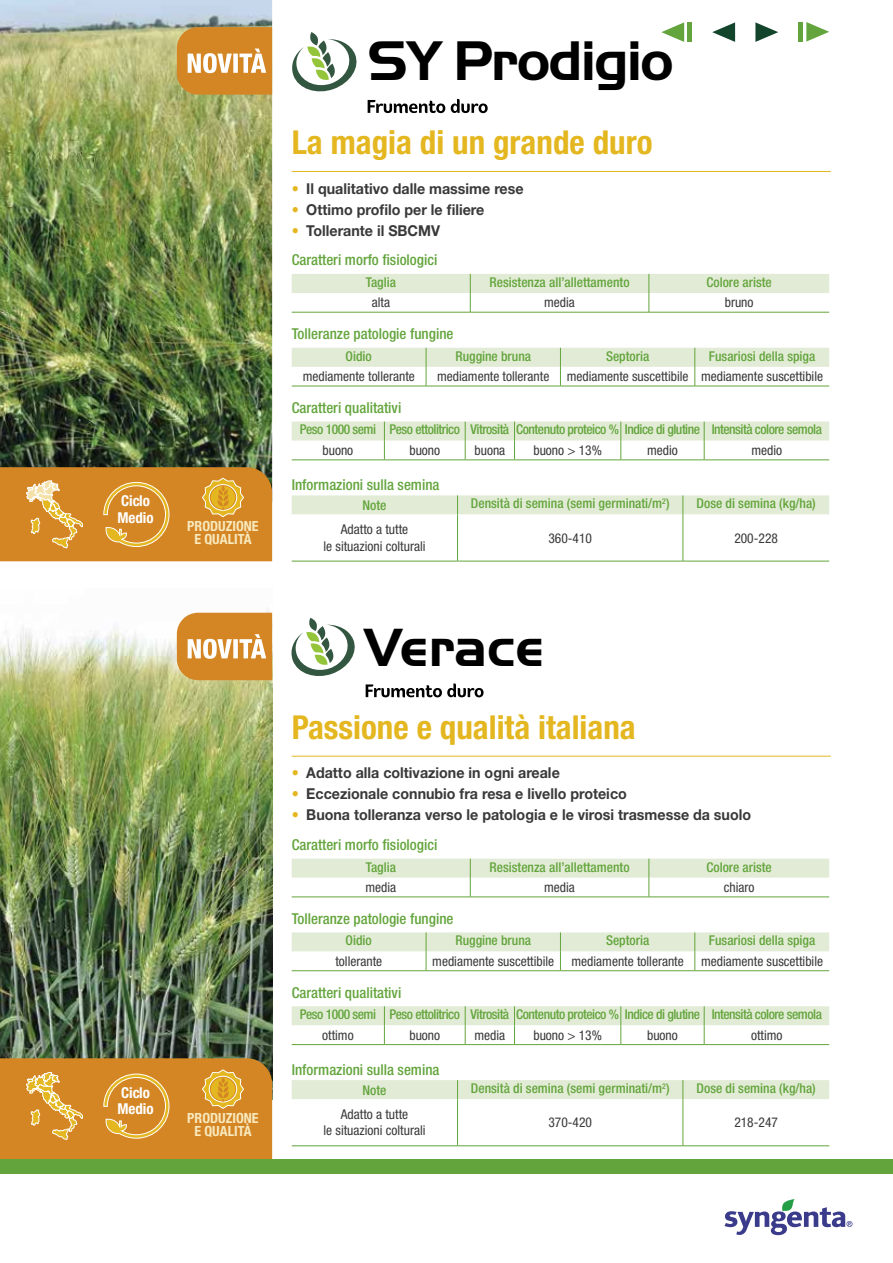
<style>
.page{position:relative;width:893px;height:1263px;background:#fff}
.page>*{position:absolute;margin:0;border:0;box-sizing:border-box;transform-origin:0 0}
.t1{font:48.3px "Syngenta Handel Gothic Latin";letter-spacing:-.045em;color:#000}
.t2{font:46.65px "Syngenta Handel Gothic Latin";color:#000}
.t3{font:700 condensed 33px "Helvetica Neue LT Std";color:#e4b720}
.t4{font:700 15px "Helvetica Neue LT Std";color:#393939;scale:.95 1}
.t5{font:500 condensed 15px "Helvetica Neue LT Std";color:#63a53c}
.t6{font:700 condensed 15px/16.5px "Helvetica Neue LT Std";color:#fff}
.t7{font:700 condensed 14.1px/13.5px "Helvetica Neue LT Std";color:#f8e9bd;text-align:center}
.t8{font:condensed 13.5px/16.2px "Helvetica Neue LT Std";color:#393939;text-align:center}
.t9{font:500 condensed 13.5px "Helvetica Neue LT Std";color:#63a53c}
.t10{font:500 condensed 13.5px "Helvetica Neue LT Std";letter-spacing:-.035em;color:#63a53c}
.s1{color:#e4b720}
</style>
<div class="page">
<hr style="left:292px;top:171px;width:539px;height:1px;background:#e4b720">
<hr style="left:292px;top:756px;width:539px;height:1px;background:#e4b720">
<img style="left:0;top:0;width:272px;height:467px">
<img style="left:0;top:610px;width:272px;height:448px">
<svg style="left:177px;top:27px;width:95px;height:68px;background:#d89947"></svg>
<svg style="left:177px;top:613px;width:95px;height:67px;background:#da9a49"></svg>
<svg style="left:292px;top:32px;width:65px;height:60px"></svg>
<svg style="left:368px;top:100px;width:77px;height:13px"></svg>
<svg style="left:451px;top:99px;width:37px;height:14px"></svg>
<svg style="left:291px;top:618px;width:64px;height:58px"></svg>
<svg style="left:366px;top:683px;width:118px;height:14px"></svg>
<hr style="left:292px;top:312px;width:178px;height:1px;background:#63a53c">
<hr style="left:470px;top:312px;width:179px;height:1px;background:#63a53c">
<svg style="left:292px;top:274px;width:537px;height:38px"></svg>
<hr style="left:649px;top:312px;width:180px;height:1px;background:#63a53c">
<hr style="left:292px;top:897px;width:178px;height:1px;background:#63a53c">
<hr style="left:470px;top:897px;width:179px;height:1px;background:#63a53c">
<svg style="left:292px;top:859px;width:537px;height:38px"></svg>
<hr style="left:649px;top:897px;width:180px;height:1px;background:#63a53c">
<hr style="left:292px;top:386px;width:134px;height:1px;background:#63a53c">
<hr style="left:426px;top:386px;width:134px;height:1px;background:#63a53c">
<hr style="left:560px;top:386px;width:135px;height:1px;background:#63a53c">
<svg style="left:292px;top:348px;width:537px;height:38px"></svg>
<hr style="left:695px;top:386px;width:134px;height:1px;background:#63a53c">
<svg style="left:292px;top:932px;width:537px;height:39px"></svg>
<hr style="left:695px;top:970px;width:134px;height:1px;background:#63a53c">
<svg style="left:292px;top:422px;width:537px;height:38px"></svg>
<hr style="left:292px;top:460px;width:92px;height:1px;background:#63a53c">
<hr style="left:384px;top:460px;width:81px;height:1px;background:#63a53c">
<hr style="left:465px;top:460px;width:49px;height:1px;background:#63a53c">
<hr style="left:514px;top:460px;width:107px;height:1px;background:#63a53c">
<hr style="left:621px;top:460px;width:83px;height:1px;background:#63a53c">
<hr style="left:704px;top:460px;width:125px;height:1px;background:#63a53c">
<svg style="left:292px;top:1006px;width:537px;height:38px"></svg>
<hr style="left:292px;top:1044px;width:92px;height:1px;background:#63a53c">
<hr style="left:384px;top:1044px;width:81px;height:1px;background:#63a53c">
<hr style="left:465px;top:1044px;width:49px;height:1px;background:#63a53c">
<hr style="left:514px;top:1044px;width:107px;height:1px;background:#63a53c">
<hr style="left:621px;top:1044px;width:83px;height:1px;background:#63a53c">
<hr style="left:704px;top:1044px;width:125px;height:1px;background:#63a53c">
<svg style="left:292px;top:495px;width:537px;height:66px"></svg>
<hr style="left:292px;top:561px;width:166px;height:1px;background:#63a53c">
<hr style="left:458px;top:561px;width:225px;height:1px;background:#63a53c">
<hr style="left:683px;top:561px;width:146px;height:1px;background:#63a53c">
<svg style="left:292px;top:1080px;width:537px;height:65px"></svg>
<hr style="left:292px;top:1145px;width:166px;height:1px;background:#63a53c">
<hr style="left:458px;top:1145px;width:225px;height:1px;background:#63a53c">
<hr style="left:683px;top:1145px;width:146px;height:1px;background:#63a53c">
<svg style="left:0;top:1058px;width:272px;height:101px;background:#d58e2e"></svg>
<svg style="left:0;top:467px;width:272px;height:94px;background:#d68f30"></svg>
<svg style="left:755px;top:22px;width:23px;height:20px"></svg>
<svg style="left:712px;top:22px;width:23px;height:20px"></svg>
<svg style="left:661px;top:22px;width:23px;height:20px"></svg>
<div style="left:687px;top:22px;width:5px;height:20px;background:#63a53c"></div>
<svg style="left:806px;top:22px;width:23px;height:20px"></svg>
<hr style="left:799px;top:22px;width:4px;height:20px;background:#63a53c">
<div style="left:0;top:1159px;width:893px;height:15px;background:#63a53c"></div>
<svg style="left:725px;top:1199px;width:127px;height:36px"></svg>
<p class="t6" style="left:117px;top:492px;width:38px">Ciclo<br>Medio</p>
<p class="t6" style="left:117px;top:1084px;width:38px">Ciclo<br>Medio</p>
<p class="t7" style="left:187px;top:519px;width:73px">PRODUZIONE<br>E QUALITÀ</p>
<p class="t7" style="left:187px;top:1111px;width:73px">PRODUZIONE<br>E QUALITÀ</p>
<h1 class="t1" style="left:367px;top:26px;width:308px">SY Prodigio</h1>
<h3 class="t3" style="left:292px;top:123px;width:362px">La magia di un grande duro</h3>
<p class="t4" style="left:292px;top:179px;width:246px"><span class="s1">•</span> Il qualitativo dalle massime rese</p>
<p class="t4" style="left:292px;top:200px;width:204px"><span class="s1">•</span> Ottimo profilo per le filiere</p>
<p class="t4" style="left:292px;top:221px;width:158px"><span class="s1">•</span> Tollerante il SBCMV</p>
<p class="t5" style="left:292px;top:251px;width:147px">Caratteri morfo fisiologici</p>
<p class="t9" style="left:366px;top:274px;width:32px">Taglia</p>
<p class="t9" style="left:490px;top:274px;width:141px">Resistenza all’allettamento</p>
<p class="t9" style="left:706px;top:274px;width:67px">Colore ariste</p>
<p class="t8" style="left:372px;top:294px;width:20px">alta</p>
<p class="t8" style="left:544px;top:294px;width:32px">media</p>
<p class="t8" style="left:725px;top:294px;width:30px">bruno</p>
<p class="t5" style="left:292px;top:325px;width:163px">Tolleranze patologie fungine</p>
<p class="t9" style="left:346px;top:348px;width:28px">Oidio</p>
<p class="t9" style="left:455px;top:348px;width:77px">Ruggine bruna</p>
<p class="t9" style="left:606px;top:348px;width:45px">Septoria</p>
<p class="t9" style="left:709px;top:348px;width:108px">Fusariosi della spiga</p>
<p class="t8" style="left:303px;top:368px;width:114px">mediamente tollerante</p>
<p class="t8" style="left:437px;top:368px;width:114px">mediamente tollerante</p>
<p class="t8" style="left:567px;top:368px;width:258px">mediamente suscettibile mediamente suscettibile</p>
<p class="t5" style="left:292px;top:399px;width:111px">Caratteri qualitativi</p>
<p class="t10" style="left:300px;top:422px;width:524px">Peso 1000 semi Peso ettolitrico Vitrosità Contenuto proteico % Indice di glutine Intensità colore semola</p>
<p class="t8" style="left:323px;top:442px;width:32px">buono</p>
<p class="t8" style="left:409px;top:442px;width:32px">buono</p>
<p class="t8" style="left:474px;top:442px;width:32px">buona</p>
<p class="t8" style="left:533px;top:442px;width:70px">buono &gt; 13%</p>
<p class="t8" style="left:647px;top:442px;width:32px">medio</p>
<p class="t8" style="left:751px;top:442px;width:32px">medio</p>
<p class="t5" style="left:292px;top:476px;width:149px">Informazioni sulla semina</p>
<p class="t9" style="left:362px;top:497px;width:26px">Note</p>
<p class="t9" style="left:471px;top:495px;width:200px">Densità di semina (semi germinati/m<sup>2</sup>)</p>
<p class="t9" style="left:697px;top:495px;width:121px">Dose di semina (kg/ha)</p>
<p class="t8" style="left:324px;top:521px;width:103px">Adatto a tutte<br>le situazioni colturali</p>
<p class="t8" style="left:548px;top:530px;width:45px">360-410</p>
<p class="t8" style="left:734px;top:530px;width:45px">200-228</p>
<h2 class="t2" style="left:363px;top:613px;width:182px">Verace</h2>
<h3 class="t3" style="left:292px;top:707px;width:346px">Passione e qualità italiana</h3>
<p class="t4" style="left:292px;top:764px;width:284px"><span class="s1">•</span> Adatto alla coltivazione in ogni areale</p>
<p class="t4" style="left:292px;top:785px;width:354px"><span class="s1">•</span> Eccezionale connubio fra resa e livello proteico</p>
<p class="t4" style="left:292px;top:806px;width:485px"><span class="s1">•</span> Buona tolleranza verso le patologia e le virosi trasmesse da suolo</p>
<p class="t5" style="left:292px;top:836px;width:147px">Caratteri morfo fisiologici</p>
<p class="t9" style="left:366px;top:859px;width:32px">Taglia</p>
<p class="t9" style="left:490px;top:859px;width:141px">Resistenza all’allettamento</p>
<p class="t9" style="left:706px;top:859px;width:67px">Colore ariste</p>
<p class="t8" style="left:365px;top:879px;width:32px">media</p>
<p class="t8" style="left:544px;top:879px;width:32px">media</p>
<p class="t8" style="left:724px;top:879px;width:32px">chiaro</p>
<p class="t5" style="left:292px;top:910px;width:163px">Tolleranze patologie fungine</p>
<p class="t9" style="left:346px;top:932px;width:28px">Oidio</p>
<p class="t9" style="left:455px;top:932px;width:77px">Ruggine bruna</p>
<p class="t9" style="left:606px;top:932px;width:45px">Septoria</p>
<p class="t9" style="left:709px;top:932px;width:108px">Fusariosi della spiga</p>
<p class="t8" style="left:335px;top:953px;width:48px">tollerante</p>
<p class="t8" style="left:432px;top:953px;width:123px">mediamente suscettibile</p>
<p class="t8" style="left:572px;top:953px;width:114px">mediamente tollerante</p>
<p class="t8" style="left:701px;top:953px;width:123px">mediamente suscettibile</p>
<p class="t5" style="left:292px;top:983px;width:111px">Caratteri qualitativi</p>
<p class="t10" style="left:300px;top:1006px;width:524px">Peso 1000 semi Peso ettolitrico Vitrosità Contenuto proteico % Indice di glutine Intensità colore semola</p>
<p class="t8" style="left:322px;top:1027px;width:33px">ottimo</p>
<p class="t8" style="left:409px;top:1027px;width:32px">buono</p>
<p class="t8" style="left:474px;top:1027px;width:32px">media</p>
<p class="t8" style="left:533px;top:1027px;width:70px">buono &gt; 13%</p>
<p class="t8" style="left:647px;top:1027px;width:32px">buono</p>
<p class="t8" style="left:751px;top:1027px;width:33px">ottimo</p>
<p class="t5" style="left:292px;top:1060px;width:149px">Informazioni sulla semina</p>
<p class="t9" style="left:362px;top:1082px;width:26px">Note</p>
<p class="t9" style="left:471px;top:1080px;width:200px">Densità di semina (semi germinati/m<sup>2</sup>)</p>
<p class="t9" style="left:697px;top:1080px;width:121px">Dose di semina (kg/ha)</p>
<p class="t8" style="left:324px;top:1106px;width:103px">Adatto a tutte<br>le situazioni colturali</p>
<p class="t8" style="left:548px;top:1114px;width:45px">370-420</p>
<p class="t8" style="left:734px;top:1114px;width:45px">218-247</p>
</div>
